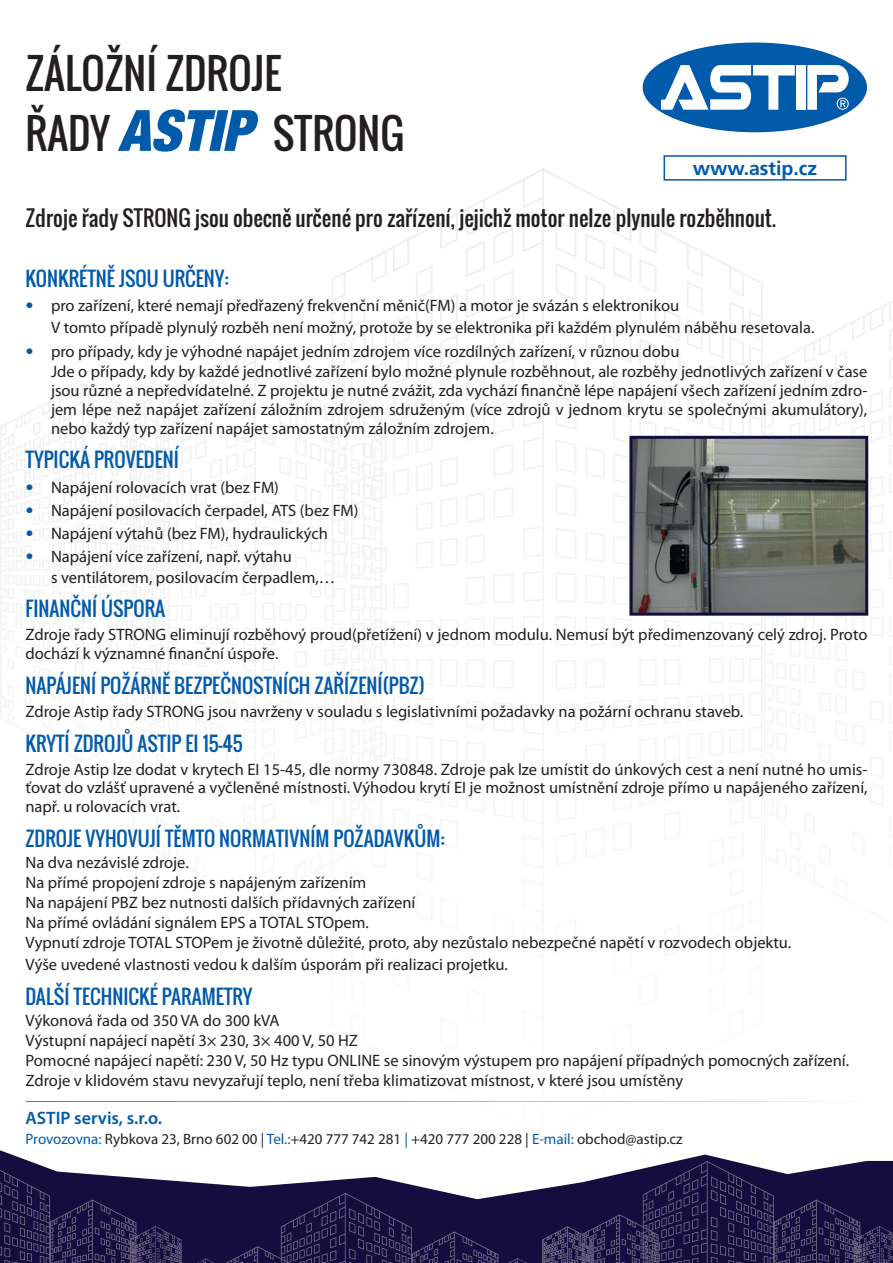
<style>
.page{position:relative;width:893px;height:1263px;background:#fff}
.page>*{position:absolute;margin:0;border:0;box-sizing:border-box;transform-origin:0 0}
.t1{font:40.5px/60px "Oswald";color:#231f20}
.t2{font:21px "Oswald";color:#231f20}
.t3{font:19.5px "Oswald";color:#015aaa}
.t4{font:700 19.5px "Frutiger LT Std";color:#015aaa}
.t5{font:600 18px "Myriad Pro";color:#015aaa}
.t6{font:16.5px/20px "Myriad Pro";color:#231f20}
.t7{font:15px "Myriad Pro";color:#231f20}
.s1{font-family:"Helvetica Neue LT Pro";font-weight:900;font-style:italic;font-stretch:condensed;font-size:57px;color:#015aaa}
.s2{font-family:"Frutiger LT Std";font-weight:300;color:#015aaa}
.s3{color:#015aaa}
</style>
<div class="page">
<svg style="left:8px;top:359px;width:885px;height:300px"></svg>
<svg style="left:133px;top:389px;width:760px;height:270px"></svg>
<svg style="left:332px;top:168px;width:431px;height:491px"></svg>
<div style="left:643px;top:43px;width:224px;height:89px;background:#015aaa;border-radius:50%"></div>
<div style="left:796px;top:65px;width:10px;height:45px;background:#fff"></div>
<svg style="left:661px;top:65px;width:134px;height:45px"></svg>
<svg style="left:807px;top:65px;width:42px;height:45px"></svg>
<svg style="left:663px;top:155px;width:184px;height:26px"></svg>
<svg style="left:26px;top:1101px;width:812px;height:1px"></svg>
<svg style="left:0;top:1150px;width:893px;height:108px"></svg>
<svg style="left:542px;top:1161px;width:318px;height:102px"></svg>
<svg style="left:0;top:1170px;width:136px;height:93px"></svg>
<svg style="left:180px;top:1193px;width:318px;height:70px"></svg>
<svg style="left:629px;top:436px;width:239px;height:180px"></svg>
<img style="left:130px;top:1226px;width:102px;height:37px">
<img style="left:492px;top:1258px;width:52px;height:5px">
<img style="left:854px;top:1226px;width:39px;height:37px">
<h1 class="t1" style="left:26px;top:43px;width:380px">ZÁLOŽNÍ ZDROJE<br>ŘADY <span class="s1">ASTIP</span> STRONG</h1>
<p class="t4" style="left:693px;top:161px;width:126px">www.astip.cz</p>
<p class="t2" style="left:26px;top:202px;width:752px">Zdroje řady STRONG jsou obecně určené pro zařízení, jejichž motor nelze plynule rozběhnout.</p>
<p class="t3" style="left:26px;top:264px;width:205px">KONKRÉTNĚ JSOU URČENY:</p>
<p class="t6" style="left:51px;top:296px;width:765px;line-height:22.2px;text-indent:-26px"><span class="s2">•</span> pro zařízení, které nemají předřazený frekvenční měnič(FM) a motor je svázán s elektronikou<br>V tomto případě plynulý rozběh není možný, protože by se elektronika při každém plynulém náběhu resetovala.</p>
<p class="t6" style="left:51px;top:342px;width:818px;line-height:20.9px;text-indent:-26px"><span class="s2">•</span> pro případy, kdy je výhodné napájet jedním zdrojem více rozdílných zařízení, v různou dobu<br>Jde o případy, kdy by každé jednotlivé zařízení bylo možné plynule rozběhnout, ale rozběhy jednotlivých zařízení v čase</p>
<p class="t6" style="left:51px;top:383px;width:818px;line-height:18.8px;text-align:justify">jsou různé a nepředvídatelné. Z projektu je nutné zvážit, zda vychází finančně lépe napájení všech zařízení jedním zdro&shy;jem lépe než napájet zařízení záložním zdrojem sdruženým (více zdrojů v jednom krytu se společnými akumulátory), nebo každý typ zařízení napájet samostatným záložním zdrojem.</p>
<p class="t3" style="left:26px;top:444px;width:155px">TYPICKÁ PROVEDENÍ</p>
<p class="t6" style="left:26px;top:478px;width:255px"><span class="s2">•</span> Napájení rolovacích vrat (bez FM)</p>
<p class="t6" style="left:26px;top:502px;width:334px"><span class="s2">•</span> Napájení posilovacích čerpadel, ATS (bez FM)</p>
<p class="t6" style="left:26px;top:525px;width:304px"><span class="s2">•</span> Napájení výtahů (bez FM), hydraulických</p>
<p class="t6" style="left:51px;top:547px;width:286px;line-height:21px;text-indent:-26px"><span class="s2">•</span> Napájení více zařízení, např. výtahu<br>s ventilátorem, posilovacím čerpadlem,…</p>
<p class="t3" style="left:26px;top:594px;width:141px">FINANČNÍ ÚSPORA</p>
<p class="t6" style="left:26px;top:626px;width:843px;line-height:18.8px">Zdroje řady STRONG eliminují rozběhový proud(přetížení) v jednom modulu. Nemusí být předimenzovaný celý zdroj. Proto dochází k významné finanční úspoře.</p>
<p class="t3" style="left:26px;top:670px;width:401px">NAPÁJENÍ POŽÁRNĚ BEZPEČNOSTNÍCH ZAŘÍZENÍ(PBZ)</p>
<p class="t6" style="left:26px;top:702px;width:719px">Zdroje Astip řady STRONG jsou navrženy v souladu s legislativními požadavky na požární ochranu staveb.</p>
<p class="t3" style="left:26px;top:728px;width:219px">KRYTÍ ZDROJŮ ASTIP EI 15-45</p>
<p class="t6" style="left:26px;top:761px;width:844px;line-height:18.8px;text-align:justify">Zdroje Astip lze dodat v krytech EI 15-45, dle normy 730848. Zdroje pak lze umístit do únkových cest a není nutné ho umis&shy;ťovat do vzlášť upravené a vyčleněné místnosti. Výhodou krytí EI je možnost umístnění zdroje přímo u napájeného zařízení, např. u rolovacích vrat.</p>
<p class="t3" style="left:26px;top:824px;width:421px">ZDROJE VYHOVUJÍ TĚMTO NORMATIVNÍM POŽADAVKŮM:</p>
<p class="t6" style="left:26px;top:854px;width:767px">Na dva nezávislé zdroje.<br>Na přímé propojení zdroje s napájeným zařízením<br>Na napájení PBZ bez nutnosti dalších přídavných zařízení<br>Na přímé ovládání signálem EPS a TOTAL STOpem.<br>Vypnutí zdroje TOTAL STOPem je životně důležité, proto, aby nezůstalo nebezpečné napětí v rozvodech objektu.</p>
<p class="t6" style="left:26px;top:956px;width:484px">Výše uvedené vlastnosti vedou k dalším úsporám při realizaci projetku.</p>
<p class="t3" style="left:26px;top:982px;width:229px">DALŠÍ TECHNICKÉ PARAMETRY</p>
<p class="t6" style="left:26px;top:1012px;width:825px">Výkonová řada od 350 VA do 300 kVA<br>Výstupní napájecí napětí 3× 230, 3× 400 V, 50 HZ<br>Pomocné napájecí napětí: 230 V, 50 Hz typu ONLINE se sinovým výstupem pro napájení případných pomocných zařízení.<br>Zdroje v klidovém stavu nevyzařují teplo, není třeba klimatizovat místnost, v které jsou umístěny</p>
<p class="t5" style="left:26px;top:1111px;width:138px">ASTIP servis, s.r.o.</p>
<p class="t7" style="left:26px;top:1133px;width:659px"><span class="s3">Provozovna:</span> Rybkova 23, Brno 602 00 | <span class="s3">Tel.:</span>+420 777 742 281 <span class="s3">|</span> +420 777 200 228 | <span class="s3">E-mail:</span> obchod@astip.cz</p>
</div>
